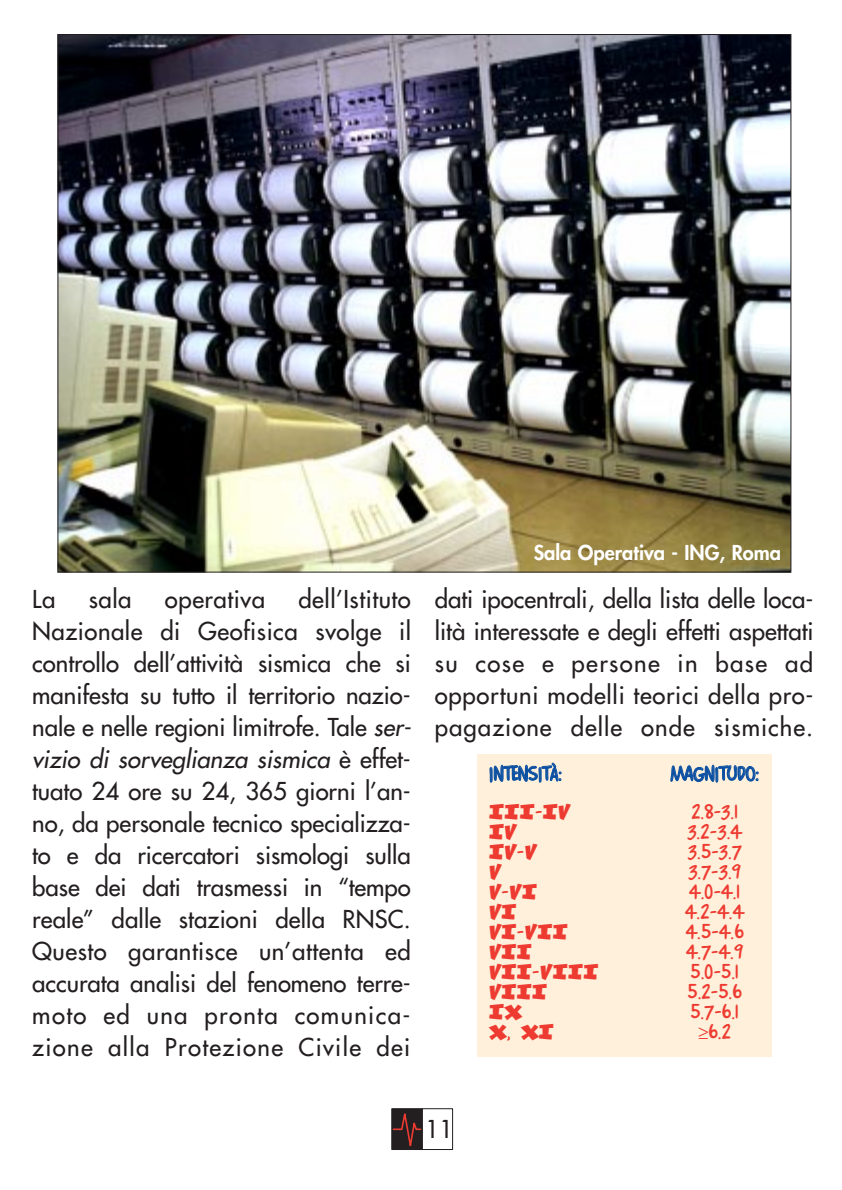
<style>
.page{position:relative;width:842px;height:1190px;background:#fff}
.page>*{position:absolute;margin:0;border:0;box-sizing:border-box;transform-origin:0 0}
.t1{font:24px/32px "Futura";color:#231f20}
.t2{font:24px "Futura";letter-spacing:.025em;color:#231f20}
.t3{font:800 20px "Futura";color:#fff}
.t4{font:18px "Comics";color:#ee3b32}
.t5{font:18px "Comics";letter-spacing:-.005em;color:#0a4fa2}
.s1{font-style:italic}
</style>
<div class="page">
<img style="left:59px;top:36px;width:730px;height:535px">
<div style="left:391px;top:1108px;width:31px;height:42px;background:#565354"></div>
<div style="left:422px;top:1108px;width:31px;height:42px;border:1px solid #231f20"></div>
<svg style="left:392px;top:1108px;width:30px;height:42px"></svg>
<div style="left:477px;top:754px;width:295px;height:302px;background:#fef0da"></div>
<p class="t3" style="left:534px;top:543px;width:249px">Sala Operativa - ING, Roma</p>
<p class="t1" style="left:32px;top:585px;width:384px;text-indent:266px">dell’Istituto Nazionale di Geofisica svolge il controllo dell’attività sismica che si manifesta su tutto il territorio nazio&shy;nale e nelle regioni limitrofe. Tale <span class="s1">ser&shy;vizio di sorveglianza sismica</span> è e f fe t - tuato 24 ore su 24, 365 giorni l’an&shy;no, da personale tecnico specializza&shy;to e da ricercatori sismologi sulla base dei dati trasmessi in “tempo reale” dalle stazioni della RNSC.<br>Questo garantisce un’attenta ed accurata analisi del fenomeno terre&shy;moto ed una pronta comunica&shy;zione alla Protezione Civile dei</p>
<p class="t1" style="left:435px;top:585px;width:380px;text-align:justify">dati ipocentrali, della lista delle loca&shy;lità interessate e degli effetti aspettati su cose e persone in base ad opportuni modelli teorici della pro&shy;pagazione delle onde sismiche.</p>
<p class="t1" style="left:32px;top:585px;width:25px">La</p>
<p class="t1" style="left:89px;top:585px;width:44px">sala</p>
<p class="t2" style="left:165px;top:587px;width:102px">operativa</p>
<p class="t5" style="left:489px;top:764px;width:75px">INTENSITÀ:</p>
<p class="t5" style="left:670px;top:764px;width:90px">MAGNITUDO:</p>
<p class="t4" style="left:489px;top:802px;width:83px">III-IV</p>
<p class="t4" style="left:691px;top:802px;width:48px">2.8-3.1</p>
<p class="t4" style="left:489px;top:822px;width:29px">IV</p>
<p class="t4" style="left:687px;top:822px;width:56px">3.2-3.4</p>
<p class="t4" style="left:489px;top:842px;width:50px">IV-V</p>
<p class="t4" style="left:688px;top:842px;width:55px">3.5-3.7</p>
<p class="t4" style="left:489px;top:862px;width:14px">V</p>
<p class="t4" style="left:688px;top:862px;width:54px">3.7-3.9</p>
<p class="t4" style="left:489px;top:882px;width:50px">V-VI</p>
<p class="t4" style="left:689px;top:882px;width:53px">4.0-4.1</p>
<p class="t4" style="left:489px;top:902px;width:29px">VI</p>
<p class="t4" style="left:685px;top:902px;width:61px">4.2-4.4</p>
<p class="t4" style="left:489px;top:922px;width:81px">VI-VII</p>
<p class="t4" style="left:686px;top:922px;width:60px">4.5-4.6</p>
<p class="t4" style="left:489px;top:942px;width:45px">VII</p>
<p class="t4" style="left:686px;top:942px;width:59px">4.7-4.9</p>
<p class="t4" style="left:489px;top:962px;width:111px">VII-VIII</p>
<p class="t4" style="left:691px;top:962px;width:50px">5.0-5.1</p>
<p class="t4" style="left:489px;top:982px;width:60px">VIII</p>
<p class="t4" style="left:688px;top:982px;width:56px">5.2-5.6</p>
<p class="t4" style="left:489px;top:1002px;width:35px">IX</p>
<p class="t4" style="left:691px;top:1002px;width:50px">5.7-6.1</p>
<p class="t4" style="left:489px;top:1022px;width:67px">X, XI</p>
<p class="t4" style="left:699px;top:1022px;width:34px">≥6.2</p>
<p class="t1" style="left:426px;top:1115px;width:29px">11</p>
</div>
